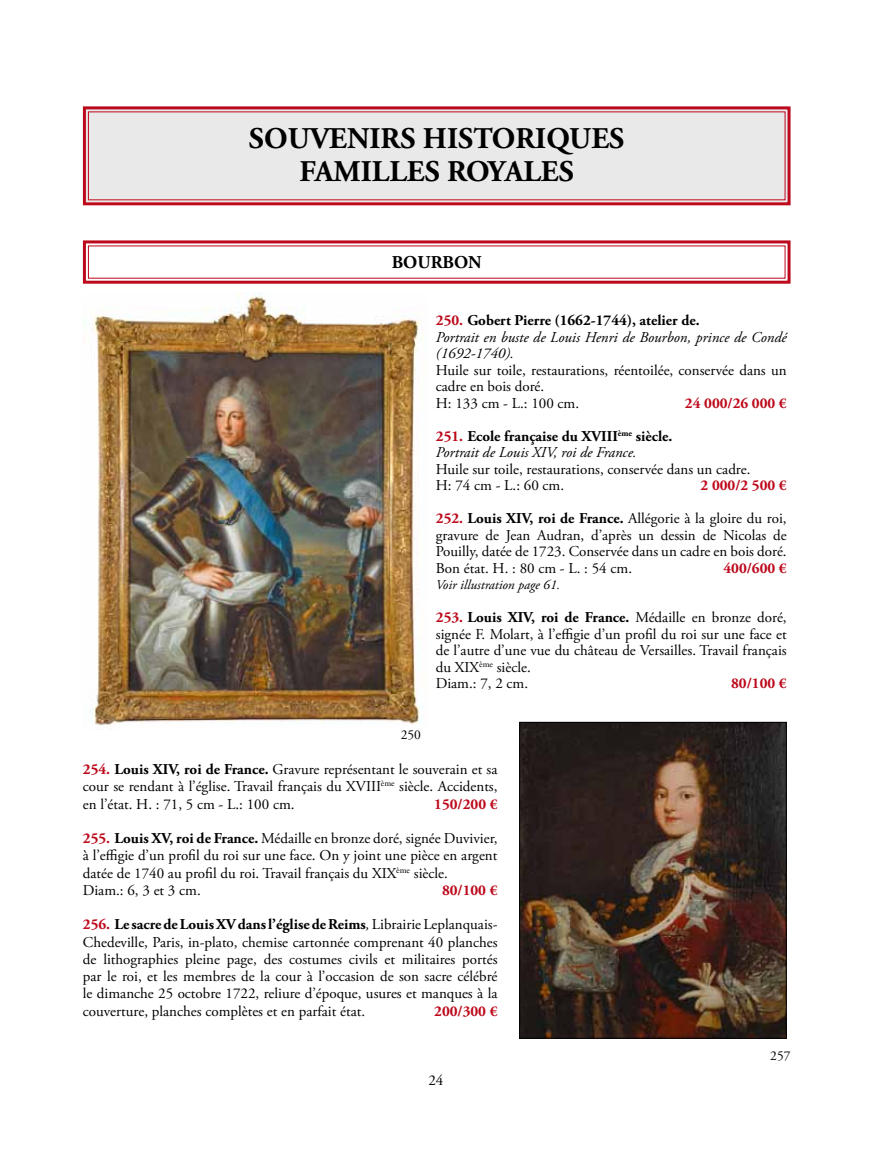
<style>
.page{position:relative;width:893px;height:1149px;background:#fff}
.page>*{position:absolute;margin:0;border:0;box-sizing:border-box;transform-origin:0 0}
.t1{font:700 30px/33px "Adobe Garamond Pro";color:#000;text-align:center}
.t2{font:700 18px "Adobe Garamond Pro";color:#000}
.t3{font:15px/16.5px "Adobe Garamond Pro";color:#000}
.t4{font:italic 15px/16.5px "Adobe Garamond Pro";color:#000}
.t5{font:700 15px "Adobe Garamond Pro";color:#bc091b}
.t6{font:italic 13.5px "Adobe Garamond Pro";color:#000}
.t7{font:13.5px "Adobe Garamond Pro";color:#000}
.s1{font-weight:700;font-style:normal;color:#bc091b}
.s2{font-weight:700;font-style:normal}
.s3{font-weight:700;color:#bc091b}
.s4{font-weight:700}
.s5{font-style:italic}
</style>
<div class="page">
<svg style="left:82px;top:106px;width:709px;height:100px"></svg>
<svg style="left:82px;top:240px;width:709px;height:44px"></svg>
<img style="left:521px;top:723px;width:264px;height:313px">
<div style="left:519px;top:721px;width:268px;height:317px;border:1px solid #000"></div>
<img style="left:90px;top:292px;width:333px;height:434px">
<h1 class="t1" style="left:249px;top:123px;width:377px">SOUVENIRS HISTORIQUES<br>FAMILLES ROYALES</h1>
<p class="t2" style="left:392px;top:251px;width:91px">BOURBON</p>
<p class="t4" style="left:436px;top:312px;width:352px"><span class="s1">250.</span> <span class="s2">Gobert Pierre (1662-1744), atelier de.<br></span>Portrait en buste de Louis Henri de Bourbon, prince de Condé (1692-1740).</p>
<p class="t3" style="left:436px;top:362px;width:352px">Huile sur toile, restaurations, réentoilée, conservée dans un cadre en bois doré.<br>H: 133 cm - L.: 100 cm.</p>
<p class="t5" style="left:685px;top:394px;width:103px">24 000/26 000 €</p>
<p class="t4" style="left:436px;top:428px;width:238px"><span class="s1">251.</span> <span class="s2">Ecole française du XVIII</span><sup>ème</sup> <span class="s2">siècle.<br></span>Portrait de Louis XIV, roi de France.</p>
<p class="t3" style="left:436px;top:461px;width:316px">Huile sur toile, restaurations, conservée dans un cadre.<br>H: 74 cm - L.: 60 cm.</p>
<p class="t5" style="left:701px;top:476px;width:88px">2 000/2 500 €</p>
<p class="t3" style="left:436px;top:510px;width:352px;text-align:justify"><span class="s3">252.</span> <span class="s4">Louis XIV, roi de France.</span> Allégorie à la gloire du roi, gravure de Jean Audran, d’après un dessin de Nicolas de Pouilly, datée de 1723. Conservée dans un cadre en bois doré.<br>Bon état. H. : 80 cm - L. : 54 cm.</p>
<p class="t5" style="left:723px;top:559px;width:65px">400/600 €</p>
<p class="t6" style="left:436px;top:576px;width:126px">Voir illustration page 61.</p>
<p class="t3" style="left:436px;top:609px;width:352px"><span class="s3">253.</span> <span class="s4">Louis XIV, roi de France.</span> Médaille en bronze doré, signée F. Molart, à l’effigie d’un profil du roi sur une face et de l’autre d’une vue du château de Versailles. Travail français du XIX<sup>ème</sup> siècle.<br>Diam.: 7, 2 cm.</p>
<p class="t5" style="left:731px;top:674px;width:57px">80/100 €</p>
<p class="t7" style="left:401px;top:726px;width:22px">250</p>
<p class="t3" style="left:83px;top:760px;width:416px;line-height:17.2px;text-align:justify"><span class="s3">254.</span> <span class="s4">Louis XIV, roi de France.</span> Gravure représentant le souverain et sa cour se rendant à l’église. Travail français du XVIII<sup>ème</sup> siècle. Accidents, en l’état. H. : 71, 5 cm - L.: 100 cm.</p>
<p class="t5" style="left:434px;top:794px;width:65px">150/200 €</p>
<p class="t3" style="left:83px;top:829px;width:416px;line-height:17.2px"><span class="s3">255.</span> <span class="s4">Louis XV, roi de France.</span> Médaille en bronze doré, signée Duvivier, à l’effigie d’un profil du roi sur une face. On y joint une pièce en argent datée de 1740 au profil du roi. Travail français du XIX<sup>ème</sup> siècle.<br>Diam.: 6, 3 et 3 cm.</p>
<p class="t5" style="left:442px;top:881px;width:57px">80/100 €</p>
<p class="t3" style="left:83px;top:916px;width:416px;line-height:17.2px;text-align:justify"><span class="s3">256.</span> <span class="s4">Le sacre de Louis XV dans l’église de Reims</span><span class="s5">,</span> Librairie Leplanquais-Chedeville, Paris, in-plato, chemise cartonnée comprenant 40 planches de lithographies pleine page, des costumes civils et militaires portés par le roi, et les membres de la cour à l’occasion de son sacre célébré le dimanche 25 octobre 1722, reliure d’époque, usures et manques à la couverture, planches complètes et en parfait état.</p>
<p class="t5" style="left:434px;top:1001px;width:65px">200/300 €</p>
<p class="t3" style="left:428px;top:1072px;width:16px">24</p>
<p class="t7" style="left:770px;top:1046px;width:22px">257</p>
</div>
